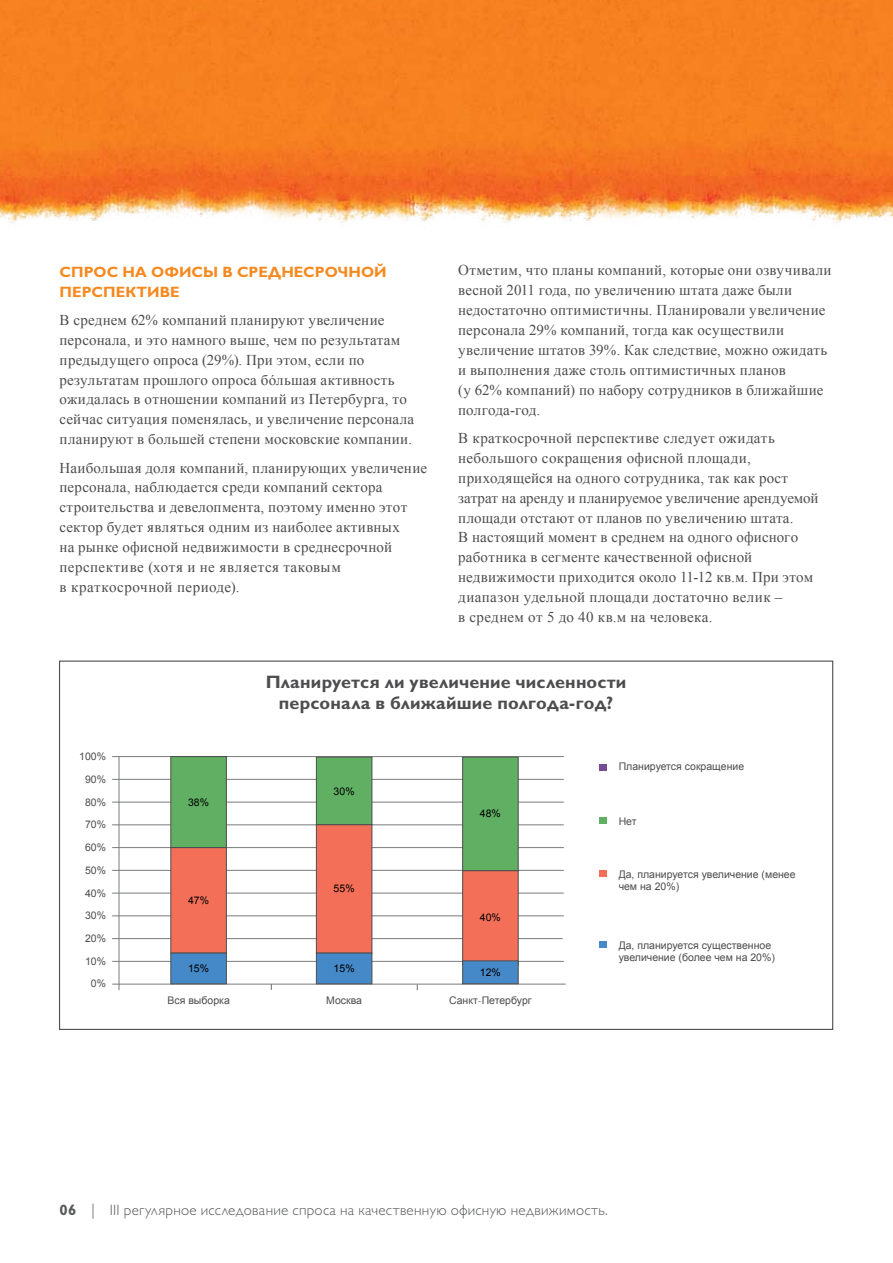
<style>
.page{position:relative;width:893px;height:1263px;background:#fff}
.page>*{position:absolute;margin:0;border:0;box-sizing:border-box;transform-origin:0 0}
.t1{font:700 18px/21.6px "Gill Sans Cyr";color:#4d4d4f;text-align:center}
.t2{font:15px/19.8px "Times New Roman";letter-spacing:.015em;color:#4d4d4f}
.t3{font:300 15px "Gill Sans Cyr";letter-spacing:.02em;color:#58595b}
.t4{font:700 15px/19.8px "Gill Sans Cyr";letter-spacing:.005em;color:#f6891f}
.t5{font:10.5px/12.6px "Arial";color:#4d4d4f}
.t6{font:10.5px "Arial";color:#000}
.s1{font-family:"Minion Pro"}
.s2{font-family:"Gill Sans Std";font-weight:700}
.s3{font-family:"Gill Sans Std"}
</style>
<div class="page">
<img style="left:0;top:0;width:893px;height:223px">
<hr style="left:112px;top:802px;width:452px;height:1px;background:#797b7d">
<hr style="left:112px;top:847px;width:452px;height:1px;background:#797b7d">
<hr style="left:112px;top:938px;width:451px;height:1px;background:#797b7d">
<hr style="left:112px;top:893px;width:452px;height:1px;background:#797b7d">
<hr style="left:112px;top:779px;width:452px;height:1px;background:#797b7d">
<hr style="left:112px;top:824px;width:452px;height:1px;background:#797b7d">
<hr style="left:112px;top:870px;width:452px;height:1px;background:#797b7d">
<hr style="left:112px;top:915px;width:452px;height:1px;background:#797b7d">
<hr style="left:112px;top:961px;width:452px;height:1px;background:#797b7d">
<hr style="left:112px;top:756px;width:452px;height:1px;background:#797b7d">
<hr style="left:112px;top:984px;width:454px;height:1px;background:#797b7d">
<div style="left:316px;top:824px;width:56px;height:129px;background:#f36f57;border:1px solid #4d4d4f"></div>
<div style="left:599px;top:817px;width:7px;height:7px;background:#60af63"></div>
<div style="left:599px;top:764px;width:7px;height:7px;background:#744d93"></div>
<div style="left:599px;top:870px;width:7px;height:7px;background:#f36f57"></div>
<div style="left:599px;top:941px;width:7px;height:7px;background:#4689c8"></div>
<div style="left:171px;top:847px;width:56px;height:106px;background:#f36f57;border:1px solid #4d4d4f"></div>
<div style="left:462px;top:757px;width:56px;height:114px;background:#60af63;border:1px solid #4d4d4f"></div>
<div style="left:462px;top:870px;width:56px;height:95px;background:#f36f57;border:1px solid #4d4d4f"></div>
<div style="left:316px;top:953px;width:56px;height:31px;background:#4689c8;border:1px solid #4d4d4f"></div>
<div style="left:462px;top:961px;width:56px;height:23px;background:#4689c8;border:1px solid #4d4d4f"></div>
<hr style="left:119px;top:756px;width:1px;height:234px;background:#797b7d">
<div style="left:171px;top:953px;width:56px;height:31px;background:#4689c8;border:1px solid #4d4d4f"></div>
<div style="left:171px;top:756px;width:56px;height:92px;background:#60af63;border:1px solid #4d4d4f"></div>
<div style="left:316px;top:757px;width:56px;height:68px;background:#60af63;border:1px solid #4d4d4f"></div>
<p class="t4" style="left:60px;top:262px;width:329px">Спрос на офисы в среднесрочной перспективе</p>
<p class="t2" style="left:60px;top:310px;width:356px">В среднем 62% компаний планируют увеличение персонала, и это намного выше, чем по результатам предыдущего опроса (29%). При этом, если по результатам прошлого опроса бóльшая активность ожидалась в отношении компаний из Петербурга, то сейчас ситуация поменялась, и увеличение персонала планируют в большей степени московские компании.</p>
<p class="t2" style="left:60px;top:457px;width:369px">Наибольшая доля компаний, планирующих увеличение персонала, наблюдается среди компаний сектора строительства и девелопмента, поэтому именно этот сектор будет являться одним из наиболее активных<br>на рынке офисной недвижимости в среднесрочной перспективе (хотя и не является таковым<br>в краткосрочной периоде).</p>
<p class="t2" style="left:458px;top:260px;width:375px">Отметим, что планы компаний, которые они озвучивали весной 2011 года, по увеличению штата даже были недостаточно оптимистичны. Планировали увеличение персонала 29% компаний, тогда как осуществили увеличение штатов 39%. Как следствие, можно ожидать и выполнения даже столь оптимистичных планов<br>(у 62% компаний) по набору сотрудников в ближайшие полгода-год.</p>
<p class="t2" style="left:458px;top:428px;width:362px">В краткосрочной перспективе следует ожидать небольшого сокращения офисной площади, приходящейся на одного сотрудника, так как рост затрат на аренду и планируемое увеличение арендуемой площади отстают от планов по увеличению штата.<br>В настоящий момент в среднем на одного офисного работника в сегменте качественной офисной недвижимости приходится около 11-12 кв.м. При этом диапазон удельной площади достаточно велик –<br>в среднем от 5 до 40 кв.м на человека.</p>
<p class="t5" style="left:79px;top:750px;width:28px">100%</p>
<p class="t5" style="left:85px;top:773px;width:23px">90%</p>
<p class="t5" style="left:85px;top:796px;width:23px">80%</p>
<p class="t5" style="left:85px;top:818px;width:23px">70%</p>
<p class="t5" style="left:85px;top:841px;width:23px">60%</p>
<p class="t5" style="left:85px;top:864px;width:23px">50%</p>
<p class="t5" style="left:85px;top:887px;width:23px">40%</p>
<p class="t5" style="left:85px;top:909px;width:23px">30%</p>
<p class="t5" style="left:85px;top:932px;width:23px">20%</p>
<p class="t5" style="left:85px;top:955px;width:23px">10%</p>
<p class="t5" style="left:91px;top:977px;width:17px">0%</p>
<p class="t1" style="left:266px;top:671px;width:362px">Планируется ли увеличение численности персонала в ближайшие полгода-год?</p>
<p class="t6" style="left:188px;top:795px;width:23px">38%</p>
<p class="t6" style="left:188px;top:894px;width:23px">47%</p>
<p class="t6" style="left:334px;top:784px;width:23px">30%</p>
<p class="t6" style="left:334px;top:881px;width:23px">55%</p>
<p class="t6" style="left:480px;top:807px;width:23px">48%</p>
<p class="t6" style="left:480px;top:910px;width:23px">40%</p>
<p class="t6" style="left:188px;top:962px;width:23px">15%</p>
<p class="t6" style="left:480px;top:965px;width:23px">12%</p>
<p class="t5" style="left:167px;top:994px;width:64px">Вся выборка</p>
<p class="t5" style="left:326px;top:994px;width:37px">Москва</p>
<p class="t5" style="left:449px;top:994px;width:84px">Санкт<span class="s1">-</span>Петербург</p>
<p class="t6" style="left:334px;top:962px;width:23px">15%</p>
<p class="t5" style="left:619px;top:760px;width:127px">Планируется сокращение</p>
<p class="t5" style="left:619px;top:815px;width:19px">Нет</p>
<p class="t5" style="left:619px;top:868px;width:178px">Да, планируется увеличение (менее чем на 20%)</p>
<p class="t5" style="left:619px;top:939px;width:158px">Да, планируется существенное увеличение (более чем на 20%)</p>
<p class="t3" style="left:60px;top:1201px;width:550px"><span class="s2">06</span> <span class="s3">|</span> III регулярное исследование спроса на качественную офисную недвижимость.</p>
</div>
